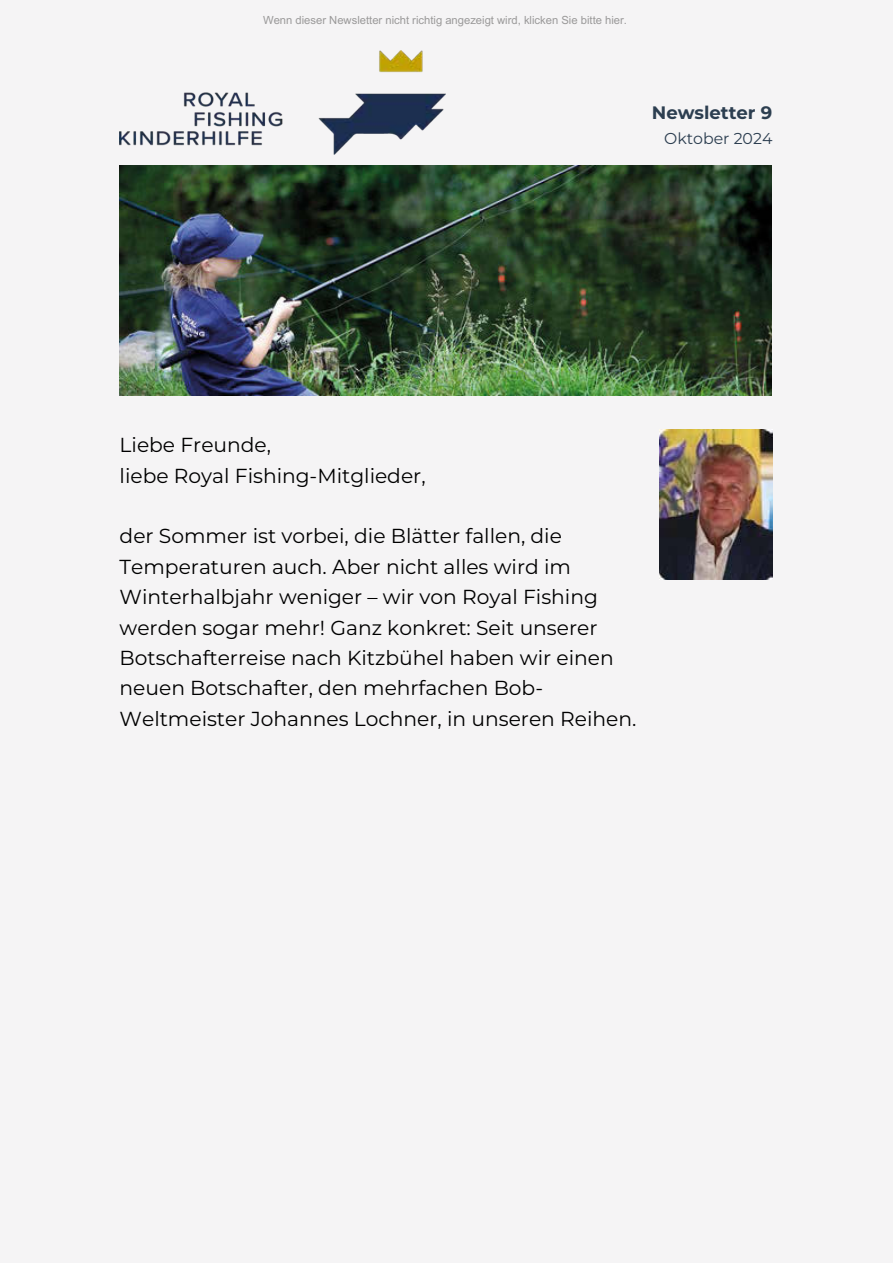
<style>
.page{position:relative;width:893px;height:1263px;background:#fff}
.page>*{position:absolute;margin:0;border:0;box-sizing:border-box;transform-origin:0 0}
.t1{font:20.25px/30.3px "Montserrat";color:#000}
.t2{font:700 18px "Montserrat";color:#2c3e50}
.t3{font:15.75px "Montserrat";color:#2c3e50}
.t4{font:11.25px "Arial";color:#9a9999}
</style>
<div class="page">
<div style="left:0;top:0;width:893px;height:39px;background:#f5f4f5"></div>
<div style="left:0;top:39px;width:893px;height:1224px;background:#f5f4f5"></div>
<img style="left:120px;top:51px;width:326px;height:103px">
<img style="left:120px;top:165px;width:651px;height:231px">
<img style="left:660px;top:430px;width:112px;height:149px">
<p class="t4" style="left:263px;top:15px;width:365px">Wenn dieser Newsletter nicht richtig angezeigt wird, klicken Sie bitte hier.</p>
<p class="t2" style="left:652px;top:104px;width:122px">Newsletter 9</p>
<p class="t3" style="left:664px;top:130px;width:110px">Oktober 2024</p>
<p class="t1" style="left:120px;top:430px;width:307px">Liebe Freunde,<br>liebe Royal Fishing-Mitglieder,</p>
<p class="t1" style="left:120px;top:521px;width:518px">der Sommer ist vorbei, die Blätter fallen, die Temperaturen auch. Aber nicht alles wird im Winterhalbjahr weniger – wir von Royal Fishing werden sogar mehr! Ganz konkret: Seit unserer Botschafterreise nach Kitzbühel haben wir einen neuen Botschafter, den mehrfachen Bob-Weltmeister Johannes Lochner, in unseren Reihen.</p>
</div>
